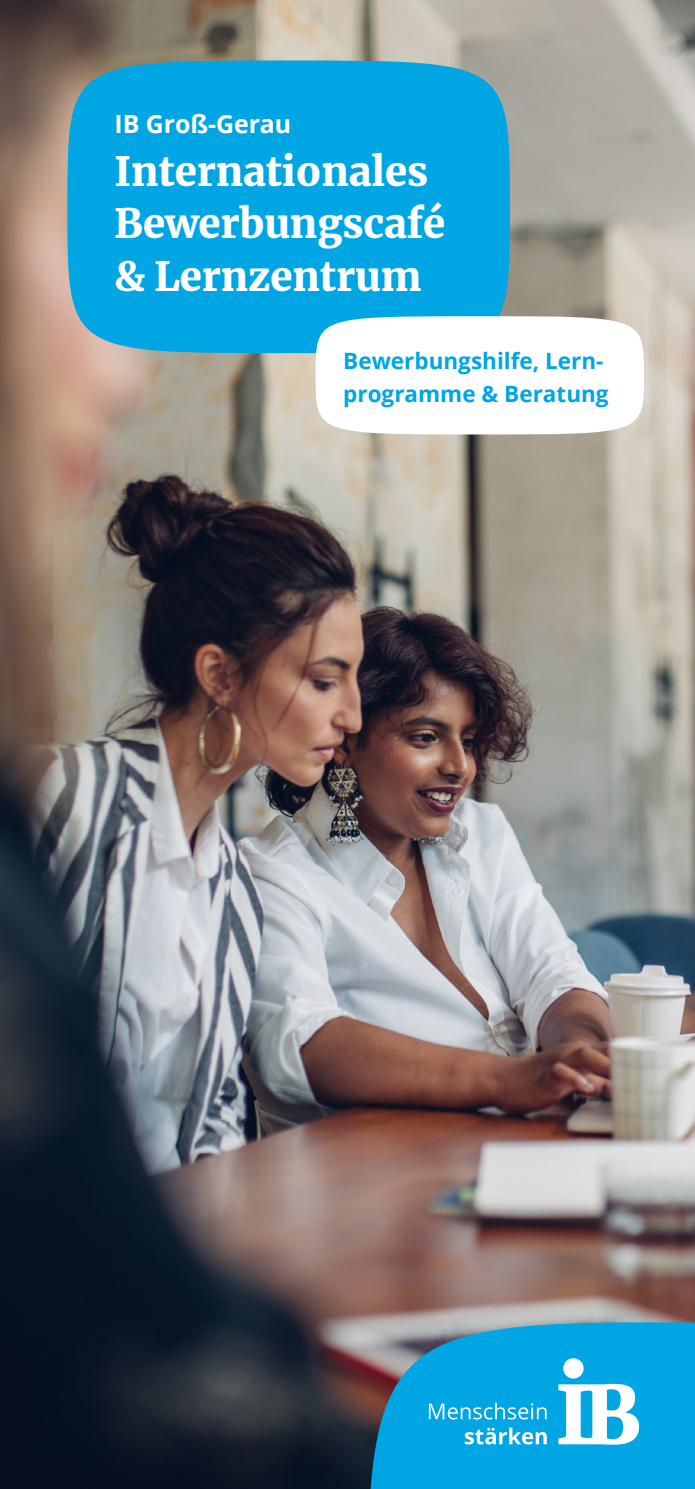
<style>
.page{position:relative;width:695px;height:1489px;background:#fff}
.page>*{position:absolute;margin:0;border:0;box-sizing:border-box;transform-origin:0 0}
.t1{font:900 40px "Merriweather";letter-spacing:-.005em;color:#fff}
.t2{font:700 25px "Open Sans";letter-spacing:-.005em;color:#fff}
.Fließtext_Regular_ne{font:700 22.5px/32.5px "Open Sans";color:#00a6e4}
</style>
<div class="page">
<img style="left:0;top:0;width:694px;height:1488px">
<div style="left:67px;top:60px;width:443px;height:293px;background:#00a6e4;border-radius:50%"></div>
<div style="left:315px;top:316px;width:328px;height:118px;background:#fff;border-radius:50%"></div>
<svg style="left:370px;top:1322px;width:324px;height:166px;background:#13a1d7"></svg>
<svg style="left:558px;top:1357px;width:81px;height:87px"></svg>
<svg style="left:429px;top:1402px;width:117px;height:42px;background:#36b9e9"></svg>
<p class="t2" style="left:115px;top:106px;width:178px">IB Groß-Gerau</p>
<p class="t1" style="left:115px;top:143px;width:315px">Internationales</p>
<p class="t1" style="left:115px;top:196px;width:332px">Bewerbungscafé</p>
<p class="t1" style="left:115px;top:248px;width:308px">&amp; Lernzentrum</p>
<p class="Fließtext_Regular_ne" style="left:343px;top:344px;width:267px">Bewerbungshilfe, Lern&shy;programme &amp; Beratung</p>
</div>
